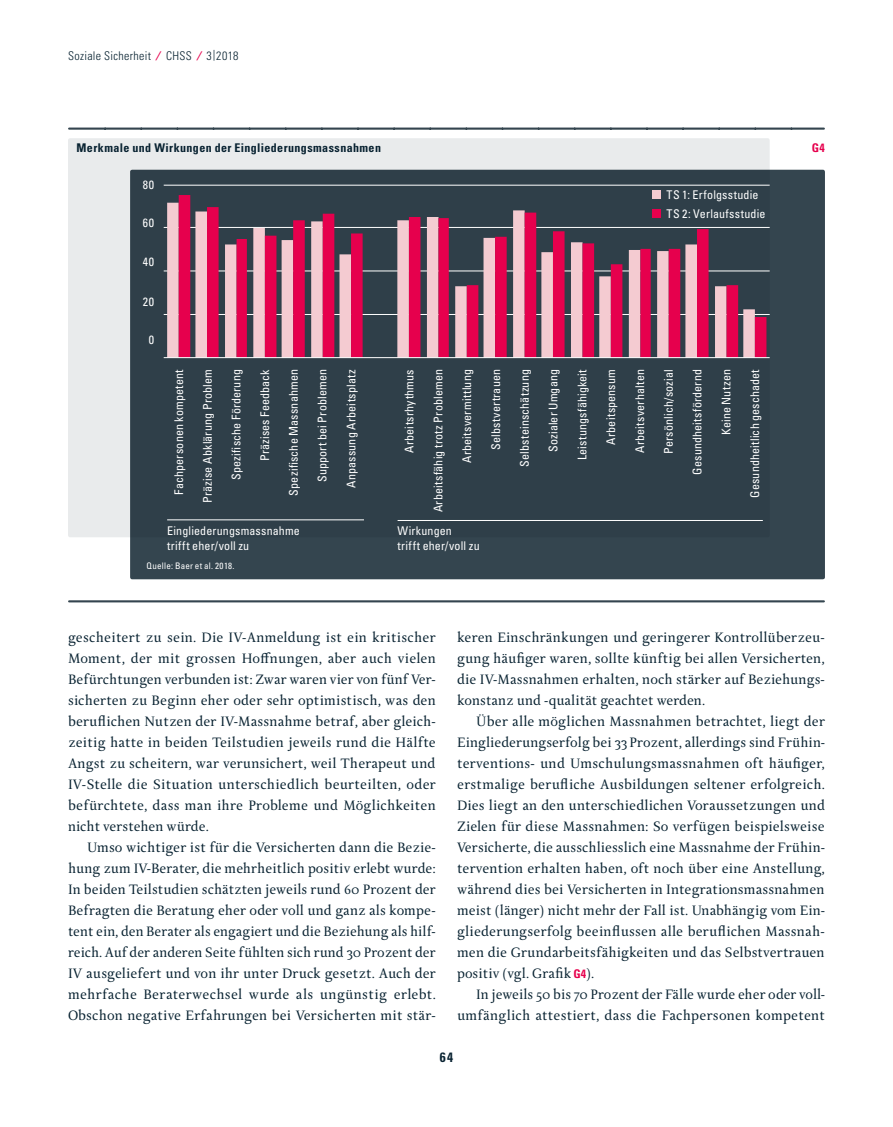
<style>
.page{position:relative;width:893px;height:1127px;background:#fff}
.page>*{position:absolute;margin:0;border:0;box-sizing:border-box;transform-origin:0 0}
.P_03_Grundtext{font:14.7px/21px "Delicato Pro";color:#082231;text-align:justify}
.P_02a_Zwischentitel_H1{font:14.7px/21px "Delicato Pro";color:#082231;text-align:justify}
.t1{font:700 condensed 13.5px "Univers LT Std";color:#082231}
.P_08_Tabelle_rechts_negativ{font:condensed 12px/15px "Univers LT Std";letter-spacing:.015em;color:#fff}
.P_08_Tabelle_Grafik_Titel{font:700 condensed 12px "Univers LT Std";letter-spacing:.035em;color:#082231}
.t2{font:300 condensed 12px "Univers LT Std";letter-spacing:.03em;color:#082231}
.P_08_Tabelle_Grafik_Titel-2{font:700 condensed 12px "Univers LT Std";color:#e6004d}
.P_08_Quellenangabe{font:condensed 9px "Univers LT Std";letter-spacing:.025em;color:#fff}
.s1{font-weight:700;font-stretch:normal;color:#e6004d}
.s2{font-size:10.8px}
.s3{font-family:"Univers LT Std";font-weight:700;font-stretch:condensed;font-size:12px;color:#e6004d}
</style>
<div class="page">
<div style="left:68px;top:138px;width:702px;height:399px;background:#e9ebec;border-radius:2px"></div>
<div style="left:130px;top:170px;width:695px;height:409px;background:#34454f;border-radius:2px"></div>
<svg style="left:69px;top:128px;width:755px;height:2px;background:#526169"></svg>
<hr style="left:164px;top:185px;width:606px;height:1px;background:#fff">
<hr style="left:164px;top:227px;width:606px;height:1px;background:#fff">
<hr style="left:164px;top:271px;width:606px;height:1px;background:#fff">
<hr style="left:164px;top:314px;width:606px;height:1px;background:#fff">
<hr style="left:69px;top:600px;width:755px;height:2px;background:#34454f">
<hr style="left:167px;top:519px;width:197px;height:1px;background:#fff">
<hr style="left:398px;top:520px;width:365px;height:1px;background:#fff">
<div style="left:652px;top:191px;width:9px;height:8px;background:#f4cbd1"></div>
<svg style="left:167px;top:203px;width:12px;height:154px;background:#edc2ca"></svg>
<svg style="left:179px;top:195px;width:587px;height:162px"></svg>
<hr style="left:164px;top:357px;width:606px;height:1px;background:#fff">
<p class="t2" style="left:68px;top:48px;width:172px">Soziale Sicherheit <span class="s1">⁄</span> CHSS <span class="s1">⁄</span> 3<span class="s2">|</span>2018</p>
<p class="P_08_Tabelle_Grafik_Titel" style="left:77px;top:140px;width:306px">Merkmale und Wirkungen der Eingliederungsmassnahmen</p>
<p class="P_08_Tabelle_Grafik_Titel-2" style="left:812px;top:140px;width:15px">G4</p>
<p class="P_08_Tabelle_rechts_negativ" style="left:143px;top:177px;width:13px">80</p>
<p class="P_08_Tabelle_rechts_negativ" style="left:143px;top:215px;width:13px">60</p>
<p class="P_08_Tabelle_rechts_negativ" style="left:143px;top:254px;width:13px">40</p>
<p class="P_08_Tabelle_rechts_negativ" style="left:143px;top:294px;width:13px">20</p>
<p class="P_08_Tabelle_rechts_negativ" style="left:149px;top:332px;width:7px">0</p>
<p class="P_08_Tabelle_rechts_negativ" style="left:666px;top:187px;width:94px">TS 1: Erfolgsstudie</p>
<p class="P_08_Tabelle_rechts_negativ" style="left:666px;top:206px;width:100px">TS 2: Verlaufsstudie</p>
<p class="P_08_Tabelle_rechts_negativ" style="left:229px;top:480px;width:112px;rotate:-90deg">Spezifische Förderung</p>
<p class="P_08_Tabelle_rechts_negativ" style="left:574px;top:460px;width:93px;rotate:-90deg">Leistungsfähigkeit</p>
<p class="P_08_Tabelle_rechts_negativ" style="left:171px;top:494px;width:127px;rotate:-90deg">Fachpersonen kompetent</p>
<p class="P_08_Tabelle_rechts_negativ" style="left:488px;top:450px;width:82px;rotate:-90deg">Selbstvertrauen</p>
<p class="P_08_Tabelle_rechts_negativ" style="left:402px;top:453px;width:85px;rotate:-90deg">Arbeitsrhythmus</p>
<p class="P_08_Tabelle_rechts_negativ" style="left:747px;top:498px;width:130px;rotate:-90deg">Gesundheitlich geschadet</p>
<p class="P_08_Tabelle_rechts_negativ" style="left:257px;top:461px;width:94px;rotate:-90deg">Präzises Feedback</p>
<p class="P_08_Tabelle_rechts_negativ" style="left:603px;top:445px;width:77px;rotate:-90deg">Arbeitspensum</p>
<p class="P_08_Tabelle_rechts_negativ" style="left:343px;top:488px;width:120px;rotate:-90deg">Anpassung Arbeitsplatz</p>
<p class="P_08_Tabelle_rechts_negativ" style="left:690px;top:474px;width:107px;rotate:-90deg">Gesundheitsfördernd</p>
<p class="P_08_Tabelle_rechts_negativ" style="left:200px;top:503px;width:135px;rotate:-90deg">Präzise Abklärung Problem</p>
<p class="P_08_Tabelle_rechts_negativ" style="left:517px;top:467px;width:99px;rotate:-90deg">Selbsteinschätzung</p>
<p class="P_08_Tabelle_rechts_negativ" style="left:546px;top:452px;width:84px;rotate:-90deg">Sozialer Umgang</p>
<p class="P_08_Tabelle_rechts_negativ" style="left:315px;top:482px;width:114px;rotate:-90deg">Support bei Problemen</p>
<p class="P_08_Tabelle_rechts_negativ" style="left:661px;top:454px;width:86px;rotate:-90deg">Persönlich/sozial</p>
<p class="P_08_Tabelle_rechts_negativ" style="left:286px;top:495px;width:128px;rotate:-90deg">Spezifische Massnahmen</p>
<p class="P_08_Tabelle_rechts_negativ" style="left:632px;top:453px;width:85px;rotate:-90deg">Arbeitsverhalten</p>
<p class="P_08_Tabelle_rechts_negativ" style="left:167px;top:523px;width:134px">Eingliederungsmassnahme trifft eher/voll zu</p>
<p class="P_08_Tabelle_rechts_negativ" style="left:398px;top:523px;width:56px">Wirkungen</p>
<p class="P_08_Tabelle_rechts_negativ" style="left:430px;top:512px;width:145px;rotate:-90deg">Arbeitsfähig trotz Problemen</p>
<p class="P_08_Tabelle_rechts_negativ" style="left:459px;top:463px;width:95px;rotate:-90deg">Arbeitsvermittlung</p>
<p class="P_08_Tabelle_rechts_negativ" style="left:718px;top:435px;width:67px;rotate:-90deg">Keine Nutzen</p>
<p class="P_08_Tabelle_rechts_negativ" style="left:398px;top:538px;width:84px">trifft eher/voll zu</p>
<p class="P_08_Quellenangabe" style="left:147px;top:560px;width:89px">Quelle: Baer et al. 2018.</p>
<p class="P_02a_Zwischentitel_H1" style="left:68px;top:627px;width:369px">gescheitert zu sein. Die IV-Anmeldung ist ein kritischer Moment, der mit grossen Hoffnungen, aber auch vielen Befürchtungen verbunden ist: Zwar waren vier von fünf Ver&shy;sicherten zu Beginn eher oder sehr optimistisch, was den beruflichen Nutzen der IV-Massnahme betraf, aber gleich&shy;zeitig hatte in beiden Teilstudien jeweils rund die Hälfte Angst zu scheitern, war verunsichert, weil Therapeut und IV-Stelle die Situation unterschiedlich beurteilten, oder befürchtete, dass man ihre Probleme und Möglichkeiten nicht verstehen würde.</p>
<p class="P_03_Grundtext" style="left:68px;top:837px;width:369px;text-indent:19px">Umso wichtiger ist für die Versicherten dann die Bezie&shy;hung zum IV-Berater, die mehrheitlich positiv erlebt wurde:<br>In beiden Teilstudien schätzten jeweils rund 60 Prozent der Befragten die Beratung eher oder voll und ganz als kompe&shy;tent ein, den Berater als engagiert und die Beziehung als hilf&shy;reich. Auf der anderen Seite fühlten sich rund 30 Prozent der IV ausgeliefert und von ihr unter Druck gesetzt. Auch der mehrfache Beraterwechsel wurde als ungünstig erlebt.<br>Obschon negative Erfahrungen bei Versicherten mit stär-</p>
<p class="P_03_Grundtext" style="left:457px;top:627px;width:369px">keren Einschränkungen und geringerer Kontrollüberzeu&shy;gung häufiger waren, sollte künftig bei allen Versicherten, die IV-Massnahmen erhalten, noch stärker auf Beziehungs&shy;konstanz und -qualität geachtet werden.</p>
<p class="P_03_Grundtext" style="left:457px;top:711px;width:369px;text-indent:19px">Über alle möglichen Massnahmen betrachtet, liegt der Eingliederungserfolg bei 33 Prozent, allerdings sind Frühin&shy;terventions- und Umschulungsmassnahmen oft häufiger, erstmalige berufliche Ausbildungen seltener erfolgreich.<br>Dies liegt an den unterschiedlichen Voraussetzungen und Zielen für diese Massnahmen: So verfügen beispielsweise Versicherte, die ausschliesslich eine Massnahme der Frühin&shy;tervention erhalten haben, oft noch über eine Anstellung, während dies bei Versicherten in Integrationsmassnahmen meist (länger) nicht mehr der Fall ist. Unabhängig vom Ein&shy;gliederungserfolg beeinflussen alle beruflichen Massnah&shy;men die Grundarbeitsfähigkeiten und das Selbstvertrauen positiv (vgl. Grafik <span class="s3">G4</span>).</p>
<p class="P_03_Grundtext" style="left:457px;top:984px;width:370px;text-align:right">In jeweils 50 bis 70 Prozent der Fälle wurde eher oder voll&shy;umfänglich attestiert, dass die Fachpersonen kompetent</p>
<p class="t1" style="left:440px;top:1049px;width:15px">64</p>
</div>
